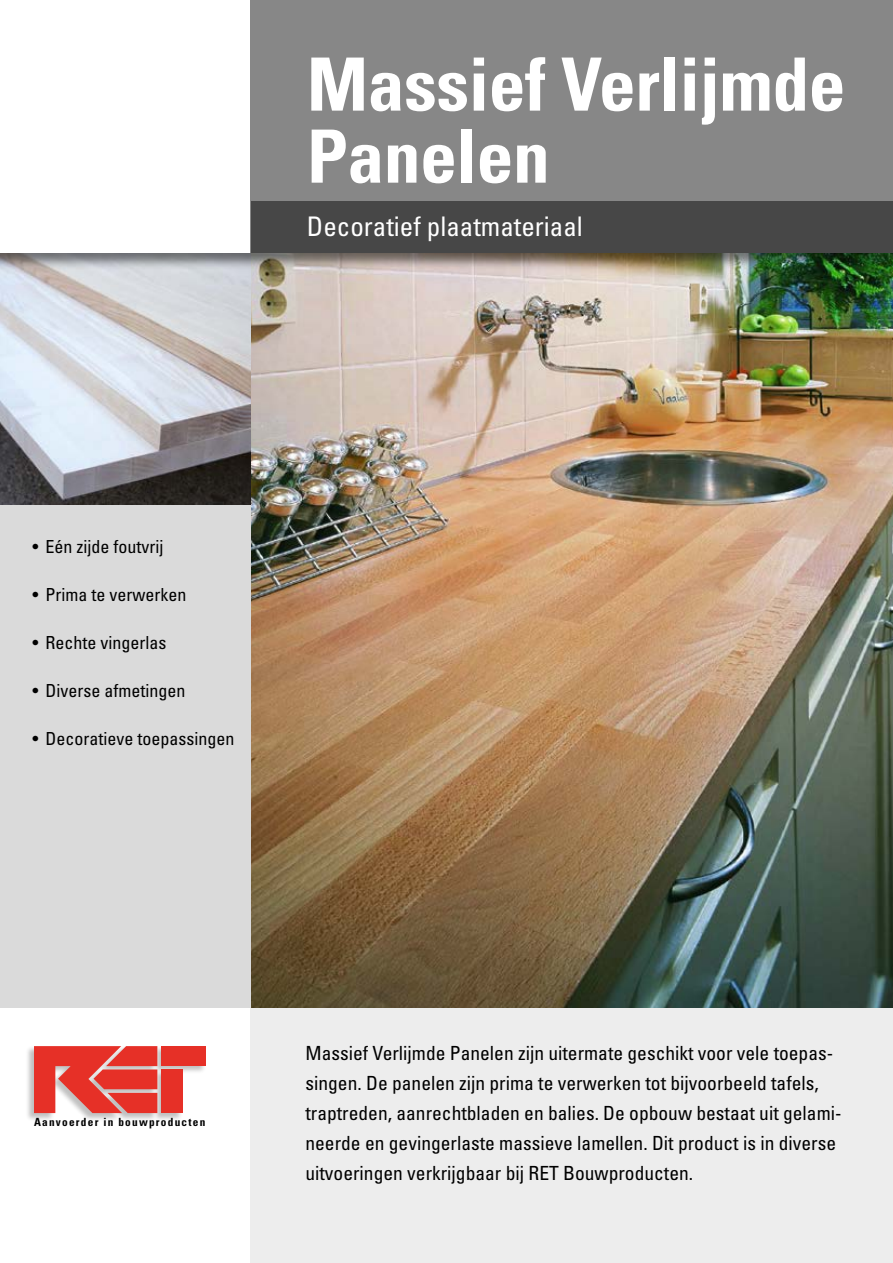
<style>
.page{position:relative;width:893px;height:1263px;background:#fff}
.page>*{position:absolute;margin:0;border:0;box-sizing:border-box;transform-origin:0 0}
.t1{font:700 condensed 73.5px/72px "Univers LT Std";letter-spacing:-.005em;color:#fff}
.t2{font:condensed 27px "Univers LT Std";color:#fff}
.t3{font:condensed 19.5px/30px "Univers LT Std";color:#000}
.t4{font:condensed 18px "Univers LT Std";color:#000}
.t5{font:700 condensed 11.25px "Univers LT Std";letter-spacing:.11em;color:#000}
</style>
<div class="page">
<div style="left:251px;top:1008px;width:642px;height:255px;background:#ededed"></div>
<img style="left:251px;top:270px;width:642px;height:738px">
<img style="left:0;top:270px;width:251px;height:235px">
<div style="left:0;top:505px;width:251px;height:503px;background:#dadada"></div>
<div style="left:0;top:0;width:893px;height:270px;background:#000;opacity:.5"></div>
<div style="left:0;top:0;width:893px;height:253px;background:#fff"></div>
<div style="left:251px;top:0;width:642px;height:253px;background:#878787"></div>
<div style="left:251px;top:202px;width:642px;height:51px;background:#474747"></div>
<div style="left:25px;top:1046px;width:182px;height:76px;background:#000;opacity:.25"></div>
<div style="left:161px;top:1046px;width:45px;height:20px;background:#e63027"></div>
<svg style="left:34px;top:1046px;width:123px;height:67px"></svg>
<div style="left:161px;top:1069px;width:22px;height:44px;background:#e63027"></div>
<h1 class="t1" style="left:307px;top:48px;width:540px">Massief Verlijmde<br>Panelen</h1>
<h2 class="t2" style="left:307px;top:210px;width:277px">Decoratief plaatmateriaal</h2>
<p class="t4" style="left:33px;top:535px;width:132px">• Eén zijde foutvrij</p>
<p class="t4" style="left:33px;top:583px;width:155px">• Prima te verwerken</p>
<p class="t4" style="left:33px;top:631px;width:135px">• Rechte vingerlas</p>
<p class="t4" style="left:33px;top:679px;width:154px">• Diverse afmetingen</p>
<p class="t4" style="left:33px;top:727px;width:203px">• Decoratieve toepassingen</p>
<p class="t5" style="left:34px;top:1115px;width:173px">Aanvoerder in bouwproducten</p>
<p class="t3" style="left:305px;top:1038px;width:538px">Massief Verlijmde Panelen zijn uitermate geschikt voor vele toepas&shy;singen. De panelen zijn prima te verwerken tot bijvoorbeeld tafels, traptreden, aanrechtbladen en balies. De opbouw bestaat uit gelami&shy;neerde en gevingerlaste massieve lamellen. Dit product is in diverse uitvoeringen verkrijgbaar bij RET Bouwproducten.</p>
</div>
